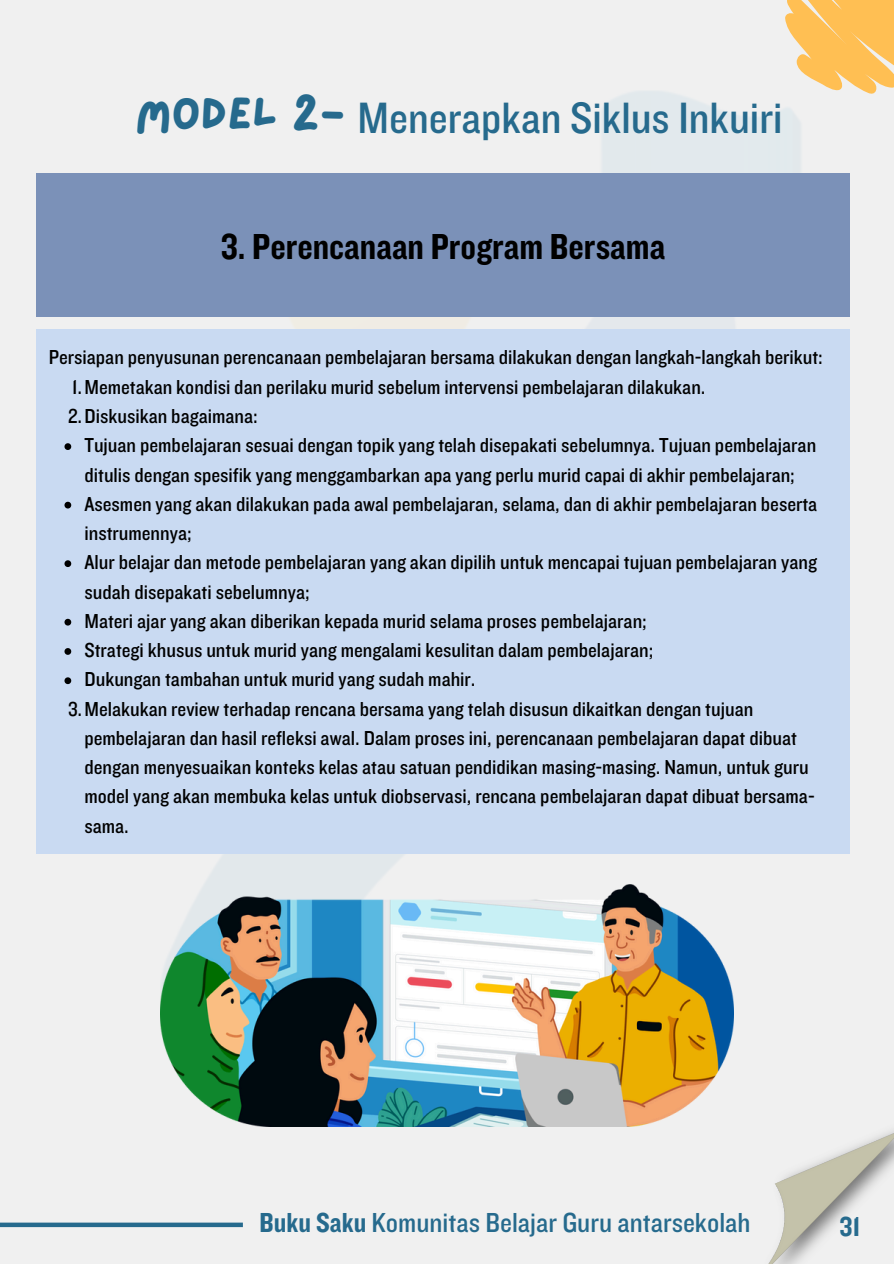
<style>
.page{position:relative;width:894px;height:1264px;background:#fff}
.page>*{position:absolute;margin:0;border:0;box-sizing:border-box;transform-origin:0 0}
.t1{font:45.6px "Knockout 30";color:#266a8d}
.t2{font:37.5px "Knockout 50";color:#000}
.t3{font:28.5px "Knockout 30";color:#266a8d}
.t4{font:28.5px "Knockout 50";color:#266a8d}
.t5{font:21px/29.2px "Knockout 30";color:#000}
.s1{font-family:"Lazydog"}
.s2{font-family:"Knockout 50"}
</style>
<div class="page">
<div style="left:0;top:0;width:893px;height:1263px;background:#f0f0f0"></div>
<img style="left:205px;top:91px;width:595px;height:940px">
<svg style="left:771px;top:0;width:122px;height:111px"></svg>
<div style="left:36px;top:173px;width:813px;height:144px;background:#7b91b8"></div>
<div style="left:36px;top:329px;width:813px;height:525px;background:#c9daf2"></div>
<svg style="left:64px;top:443px;width:7px;height:7px"></svg>
<svg style="left:64px;top:502px;width:7px;height:6px"></svg>
<svg style="left:64px;top:560px;width:7px;height:7px"></svg>
<svg style="left:64px;top:619px;width:7px;height:6px"></svg>
<svg style="left:64px;top:648px;width:7px;height:7px"></svg>
<svg style="left:64px;top:677px;width:7px;height:7px"></svg>
<img style="left:769px;top:1131px;width:124px;height:132px">
<div style="left:0;top:1222px;width:243px;height:5px;background:#266a8d"></div>
<img style="left:160px;top:884px;width:573px;height:242px">
<p class="t1" style="left:135px;top:89px;width:648px"><span class="s1">Model 2-</span> Menerapkan Siklus Inkuiri</p>
<p class="t2" style="left:221px;top:223px;width:446px">3. Perencanaan Program Bersama</p>
<h1 class="t5" style="left:49px;top:342px;width:775px">Persiapan penyusunan perencanaan pembelajaran bersama dilakukan dengan langkah-langkah berikut:</h1>
<p class="t5" style="left:72px;top:371px;width:634px">1.Memetakan kondisi dan perilaku murid sebelum intervensi pembelajaran dilakukan.</p>
<h1 class="t5" style="left:68px;top:401px;width:191px">2.Diskusikan bagaimana:</h1>
<p class="t5" style="left:84px;top:430px;width:733px">Tujuan pembelajaran sesuai dengan topik yang telah disepakati sebelumnya. Tujuan pembelajaran ditulis dengan spesifik yang menggambarkan apa yang perlu murid capai di akhir pembelajaran;</p>
<p class="t5" style="left:84px;top:488px;width:734px">Asesmen yang akan dilakukan pada awal pembelajaran, selama, dan di akhir pembelajaran beserta instrumennya;</p>
<p class="t5" style="left:84px;top:547px;width:733px">Alur belajar dan metode pembelajaran yang akan dipilih untuk mencapai tujuan pembelajaran yang sudah disepakati sebelumnya;</p>
<p class="t5" style="left:84px;top:605px;width:564px">Materi ajar yang akan diberikan kepada murid selama proses pembelajaran;</p>
<p class="t5" style="left:84px;top:635px;width:570px">Strategi khusus untuk murid yang mengalami kesulitan dalam pembelajaran;</p>
<p class="t5" style="left:84px;top:664px;width:392px">Dukungan tambahan untuk murid yang sudah mahir.</p>
<p class="t5" style="left:84px;top:693px;width:731px;text-indent:-16px">3.Melakukan review terhadap rencana bersama yang telah disusun dikaitkan dengan tujuan pembelajaran dan hasil refleksi awal. Dalam proses ini, perencanaan pembelajaran dapat dibuat dengan menyesuaikan konteks kelas atau satuan pendidikan masing-masing. Namun, untuk guru model yang akan membuka kelas untuk diobservasi, rencana pembelajaran dapat dibuat bersama&shy;sama.</p>
<p class="t3" style="left:259px;top:1204px;width:492px"><span class="s2">Buku Saku</span> Komunitas Belajar Guru antarsekolah</p>
<p class="t4" style="left:839px;top:1208px;width:22px">31</p>
</div>
